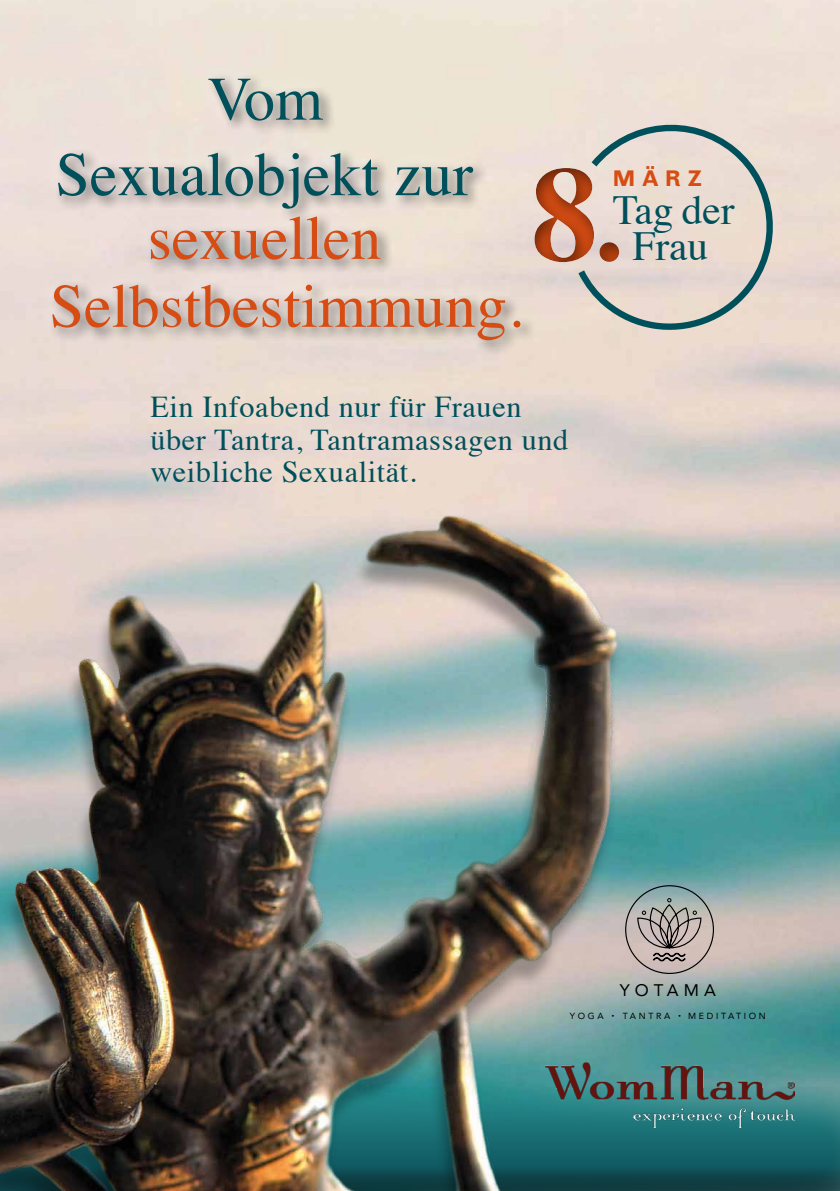
<style>
.page{position:relative;width:840px;height:1191px;background:#fff}
.page>*{position:absolute;margin:0;border:0;box-sizing:border-box;transform-origin:0 0}
.t1{font:41.4px/36.2px "Times";color:#00505b;text-align:center}
.t2{font:30.2px/32.4px "Times";letter-spacing:.02em;color:#00505b}
.t3{font:700 23.2px "Chivo";color:#d64c13}
.t4{font:16.8px "Avenir";letter-spacing:.3em;color:#000}
.t5{font:8.8px "Avenir";letter-spacing:.3em;color:#000}
.s1{font-family:"Helvetica Neue";font-weight:700;font-size:11px}
</style>
<div class="page">
<img style="left:0;top:0;width:839px;height:1086px">
<svg style="left:632px;top:1086px;width:207px;height:105px;background:#195f65"></svg>
<img style="left:0;top:508px;width:632px;height:683px">
<svg style="left:572px;top:107px;width:218px;height:231px;background:#dad1c9"></svg>
<div style="left:531px;top:164px;width:89px;height:98px;background:#000;opacity:.54"></div>
<div style="left:38px;top:58px;width:454px;height:222px;background:#ece2d5"></div>
<svg style="left:208px;top:79px;width:115px;height:42px"></svg>
<svg style="left:58px;top:153px;width:415px;height:56px"></svg>
<svg style="left:151px;top:216px;width:229px;height:44px"></svg>
<div style="left:32px;top:264px;width:507px;height:97px;background:#eadbd3"></div>
<svg style="left:52px;top:284px;width:468px;height:56px"></svg>
<img style="left:545px;top:1062px;width:248px;height:66px">
<svg style="left:636px;top:898px;width:65px;height:63px;background:#a49d99"></svg>
<p class="t3" style="left:612px;top:164px;width:91px">MÄRZ</p>
<h1 class="t1" style="left:612px;top:188px;width:123px">Tag der<br>Frau</h1>
<p class="t2" style="left:150px;top:388px;width:419px">Ein Infoabend nur für Frauen über Tantra, Tantramassagen und weibliche Sexualität.</p>
<p class="t4" style="left:619px;top:976px;width:97px">YOTAMA</p>
<p class="t5" style="left:569px;top:1008px;width:159px">YOGA <span class="s1">·</span> TANTRA <span class="s1">·</span> MEDITAT</p>
<p class="t5" style="left:743px;top:1008px;width:23px">ION</p>
</div>
